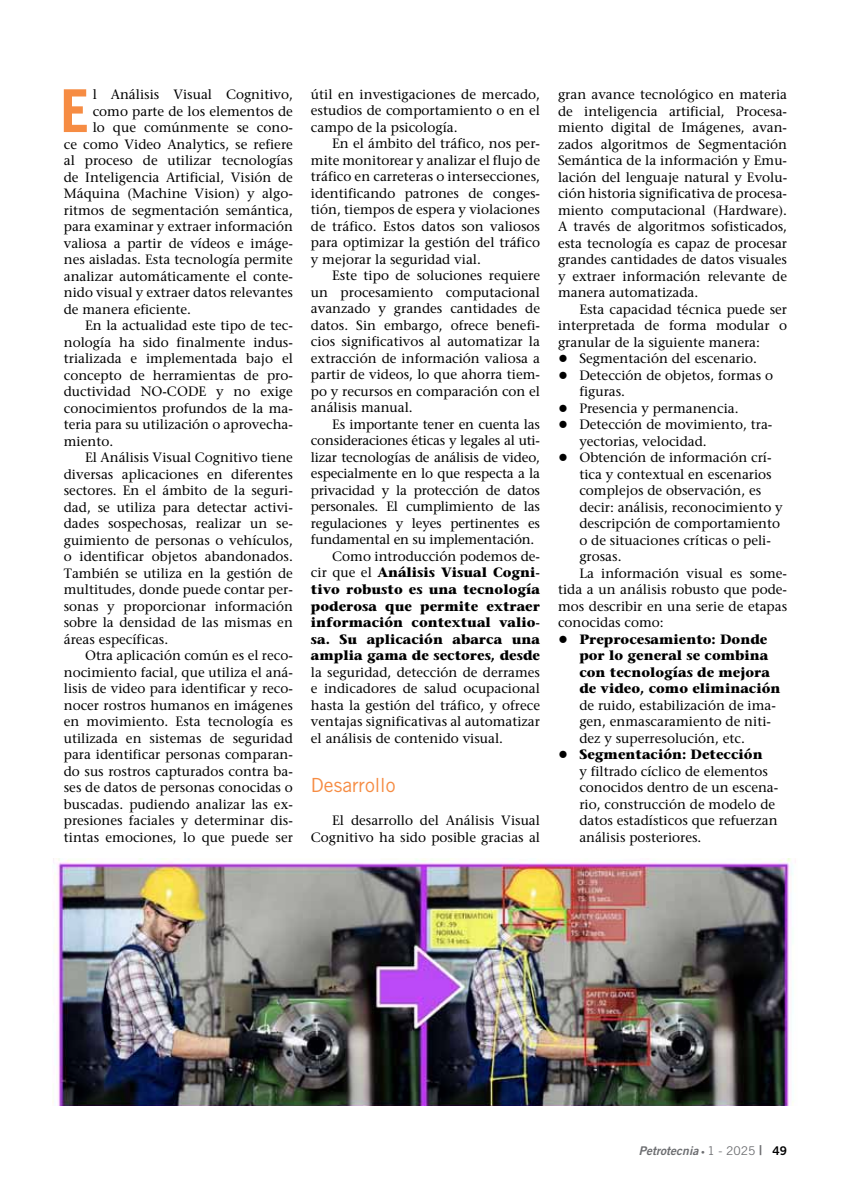
<style>
.page{position:relative;width:851px;height:1191px;background:#fff}
.page>*{position:absolute;margin:0;border:0;box-sizing:border-box;transform-origin:0 0}
.t1{font:700 59.25px "Trade Gothic";color:#f68c43}
.t2{font:19.5px "Trade Gothic";color:#f68c43}
.t3{font:13.5px/16.5px "Stone Serif";color:#000;text-align:justify}
.t4{font:700 13.5px/16.5px "Stone Serif";color:#000}
.t5{font:italic 12px "Trade Gothic Bold Two";color:#6d6e71}
.s1{font-weight:400}
.s2{font-family:"Times New Roman";font-size:16.5px}
.s3{font-family:"Times New Roman";font-weight:400;font-size:16.5px}
.s4{font-weight:700}
.s5{font-style:normal;font-size:7.5px}
.s6{font-family:"Trade Gothic";font-style:normal}
.s7{font-style:normal;font-size:13.5px}
.s8{font-style:normal;color:#000}
</style>
<div class="page">
<img style="left:53px;top:858px;width:743px;height:248px">
<h1 class="t1" style="left:60px;top:74px;width:31px">E</h1>
<p class="t3" style="left:93px;top:86px;width:202px">l Análisis Visual Cognitivo,</p>
<p class="t3" style="left:93px;top:102px;width:202px">como parte de los elementos de</p>
<p class="t3" style="left:93px;top:119px;width:202px">lo que comúnmente se cono-</p>
<p class="t3" style="left:64px;top:135px;width:230px">ce como Video Analytics, se refiere</p>
<p class="t3" style="left:64px;top:152px;width:230px">al proceso de utilizar tecnologías</p>
<p class="t3" style="left:64px;top:168px;width:230px">de Inteligencia Artificial, Visión de</p>
<p class="t3" style="left:64px;top:185px;width:230px">Máquina (Machine Vision) y algo-</p>
<p class="t3" style="left:64px;top:201px;width:230px">ritmos de segmentación semántica,</p>
<p class="t3" style="left:64px;top:218px;width:230px">para examinar y extraer información</p>
<p class="t3" style="left:64px;top:234px;width:230px">valiosa a partir de vídeos e imáge-</p>
<p class="t3" style="left:64px;top:251px;width:230px">nes aisladas. Esta tecnología permite</p>
<p class="t3" style="left:64px;top:267px;width:230px">analizar automáticamente el conte-</p>
<p class="t3" style="left:64px;top:284px;width:230px">nido visual y extraer datos relevantes</p>
<p class="t3" style="left:64px;top:300px;width:129px">de manera eficiente.</p>
<p class="t3" style="left:85px;top:317px;width:209px">En la actualidad este tipo de tec-</p>
<p class="t3" style="left:64px;top:333px;width:230px">nología ha sido finalmente indus-</p>
<p class="t3" style="left:64px;top:350px;width:230px">trializada e implementada bajo el</p>
<p class="t3" style="left:64px;top:366px;width:230px">concepto de herramientas de pro-</p>
<p class="t3" style="left:64px;top:383px;width:230px">ductividad NO-CODE y no exige</p>
<p class="t3" style="left:64px;top:399px;width:230px">conocimientos profundos de la ma-</p>
<p class="t3" style="left:64px;top:416px;width:230px">teria para su utilización o aprovecha-</p>
<p class="t3" style="left:64px;top:432px;width:51px">miento.</p>
<p class="t3" style="left:85px;top:449px;width:209px">El Análisis Visual Cognitivo tiene</p>
<p class="t3" style="left:64px;top:465px;width:230px">diversas aplicaciones en diferentes</p>
<p class="t3" style="left:64px;top:482px;width:230px">sectores. En el ámbito de la seguri-</p>
<p class="t3" style="left:64px;top:498px;width:230px">dad, se utiliza para detectar activi-</p>
<p class="t3" style="left:64px;top:515px;width:230px">dades sospechosas, realizar un se-</p>
<p class="t3" style="left:64px;top:531px;width:230px">guimiento de personas o vehículos,</p>
<p class="t3" style="left:64px;top:548px;width:230px">o identificar objetos abandonados.</p>
<p class="t3" style="left:64px;top:564px;width:230px">También se utiliza en la gestión de</p>
<p class="t3" style="left:64px;top:581px;width:230px">multitudes, donde puede contar per-</p>
<p class="t3" style="left:64px;top:597px;width:230px">sonas y proporcionar información</p>
<p class="t3" style="left:64px;top:614px;width:230px">sobre la densidad de las mismas en</p>
<p class="t3" style="left:64px;top:630px;width:106px">áreas específicas.</p>
<p class="t3" style="left:85px;top:647px;width:209px">Otra aplicación común es el reco-</p>
<p class="t3" style="left:64px;top:663px;width:230px">nocimiento facial, que utiliza el aná-</p>
<p class="t3" style="left:64px;top:680px;width:230px">lisis de video para identificar y reco-</p>
<p class="t3" style="left:64px;top:696px;width:230px">nocer rostros humanos en imágenes</p>
<p class="t3" style="left:64px;top:713px;width:230px">en movimiento. Esta tecnología es</p>
<p class="t3" style="left:64px;top:729px;width:230px">utilizada en sistemas de seguridad</p>
<p class="t3" style="left:64px;top:746px;width:230px">para identificar personas comparan-</p>
<p class="t3" style="left:64px;top:762px;width:230px">do sus rostros capturados contra ba-</p>
<p class="t3" style="left:64px;top:779px;width:230px">ses de datos de personas conocidas o</p>
<p class="t3" style="left:64px;top:795px;width:230px">buscadas. pudiendo analizar las ex-</p>
<p class="t3" style="left:64px;top:812px;width:230px">presiones faciales y determinar dis-</p>
<p class="t3" style="left:64px;top:828px;width:230px">tintas emociones, lo que puede ser</p>
<p class="t3" style="left:311px;top:86px;width:230px">útil en investigaciones de mercado, estudios de comportamiento o en el campo de la psicología.</p>
<p class="t3" style="left:311px;top:135px;width:230px;text-indent:21px">En el ámbito del tráfico, nos per&shy;mite monitorear y analizar el flujo de tráfico en carreteras o intersecciones, identificando patrones de conges&shy;tión, tiempos de espera y violaciones de tráfico. Estos datos son valiosos para optimizar la gestión del tráfico y mejorar la seguridad vial.</p>
<p class="t3" style="left:311px;top:267px;width:230px;text-indent:21px">Este tipo de soluciones requiere un procesamiento computacional avanzado y grandes cantidades de datos. Sin embargo, ofrece benefi&shy;cios significativos al automatizar la extracción de información valiosa a partir de videos, lo que ahorra tiem&shy;po y recursos en comparación con el análisis manual.</p>
<p class="t3" style="left:332px;top:416px;width:209px">Es importante tener en cuenta las</p>
<p class="t3" style="left:311px;top:432px;width:230px">consideraciones éticas y legales al uti-</p>
<p class="t3" style="left:311px;top:449px;width:230px">lizar tecnologías de análisis de video,</p>
<p class="t3" style="left:311px;top:465px;width:230px">especialmente en lo que respecta a la</p>
<p class="t3" style="left:311px;top:482px;width:230px">privacidad y la protección de datos</p>
<p class="t3" style="left:311px;top:498px;width:230px">personales. El cumplimiento de las</p>
<p class="t3" style="left:311px;top:515px;width:230px">regulaciones y leyes pertinentes es</p>
<p class="t3" style="left:311px;top:531px;width:225px">fundamental en su implementación.</p>
<p class="t3" style="left:332px;top:548px;width:209px">Como introducción podemos de-</p>
<p class="t4" style="left:311px;top:564px;width:230px"><span class="s1">cir que el</span> Análisis Visual Cogni-</p>
<p class="t4" style="left:311px;top:581px;width:230px">tivo robusto es una tecnología</p>
<p class="t4" style="left:311px;top:597px;width:230px">poderosa que permite extraer</p>
<p class="t4" style="left:311px;top:614px;width:230px">información contextual valio-</p>
<p class="t4" style="left:311px;top:630px;width:230px">sa. Su aplicación abarca una</p>
<p class="t4" style="left:311px;top:647px;width:230px">amplia gama de sectores, desde</p>
<p class="t3" style="left:311px;top:663px;width:230px">la seguridad, detección de derrames e indicadores de salud ocupacional hasta la gestión del tráfico, y ofrece ventajas significativas al automatizar el análisis de contenido visual.</p>
<h2 class="t2" style="left:311px;top:773px;width:86px">Desarrollo</h2>
<p class="t3" style="left:311px;top:812px;width:230px;text-align:right">El desarrollo del Análisis Visual<br>Cognitivo ha sido posible gracias al</p>
<p class="t3" style="left:558px;top:86px;width:230px">gran avance tecnológico en materia de inteligencia artificial, Procesa&shy;miento digital de Imágenes, avan&shy;zados algoritmos de Segmentación Semántica de la información y Emu&shy;lación del lenguaje natural y Evolu&shy;ción historia significativa de procesa&shy;miento computacional (Hardware).<br>A través de algoritmos sofisticados, esta tecnología es capaz de procesar grandes cantidades de datos visuales y extraer información relevante de manera automatizada.</p>
<p class="t3" style="left:558px;top:300px;width:230px;text-indent:21px">Esta capacidad técnica puede ser interpretada de forma modular o granular de la siguiente manera:</p>
<p class="t3" style="left:558px;top:350px;width:200px"><span class="s2">●</span> Segmentación del escenario.</p>
<p class="t3" style="left:579px;top:366px;width:195px;text-indent:-21px"><span class="s2">●</span> Detección de objetos, formas o figuras.</p>
<p class="t3" style="left:558px;top:399px;width:182px"><span class="s2">●</span> Presencia y permanencia.</p>
<p class="t3" style="left:579px;top:416px;width:194px;text-indent:-21px"><span class="s2">●</span> Detección de movimiento, tra&shy;yectorias, velocidad.</p>
<p class="t3" style="left:558px;top:449px;width:215px"><span class="s2">●</span> Obtención de información crí-</p>
<p class="t3" style="left:579px;top:465px;width:194px">tica y contextual en escenarios</p>
<p class="t3" style="left:579px;top:482px;width:183px">complejos de observación, es</p>
<p class="t3" style="left:579px;top:498px;width:205px">decir: análisis, reconocimiento y</p>
<p class="t3" style="left:579px;top:515px;width:202px">descripción de comportamiento</p>
<p class="t3" style="left:579px;top:531px;width:193px">o de situaciones críticas o peli-</p>
<p class="t3" style="left:579px;top:548px;width:44px">grosas.</p>
<p class="t3" style="left:579px;top:564px;width:209px">La información visual es some-</p>
<p class="t3" style="left:558px;top:581px;width:230px">tida a un análisis robusto que pode-</p>
<p class="t3" style="left:558px;top:597px;width:230px">mos describir en una serie de etapas</p>
<p class="t3" style="left:558px;top:614px;width:107px">conocidas como:</p>
<p class="t4" style="left:579px;top:630px;width:202px;text-indent:-21px"><span class="s3">●</span> Preprocesamiento: Donde por lo general se combina con tecnologías de mejora de video, como eliminación</p>
<p class="t3" style="left:579px;top:696px;width:198px;text-align:left">de ruido, estabilización de ima&shy;gen, enmascaramiento de niti&shy;dez y superresolución, etc.</p>
<p class="t3" style="left:579px;top:746px;width:200px;text-align:left;text-indent:-21px"><span class="s2">●</span> <span class="s4">Segmentación: Detección<br></span>y filtrado cíclico de elementos conocidos dentro de un escena&shy;rio, construcción de modelo de datos estadísticos que refuerzan análisis posteriores.</p>
<p class="t5" style="left:639px;top:1143px;width:150px">Petrotecnia <span class="s5">•</span> <span class="s6">1 - 2025</span> <span class="s7">|</span> <span class="s8">49</span></p>
</div>
